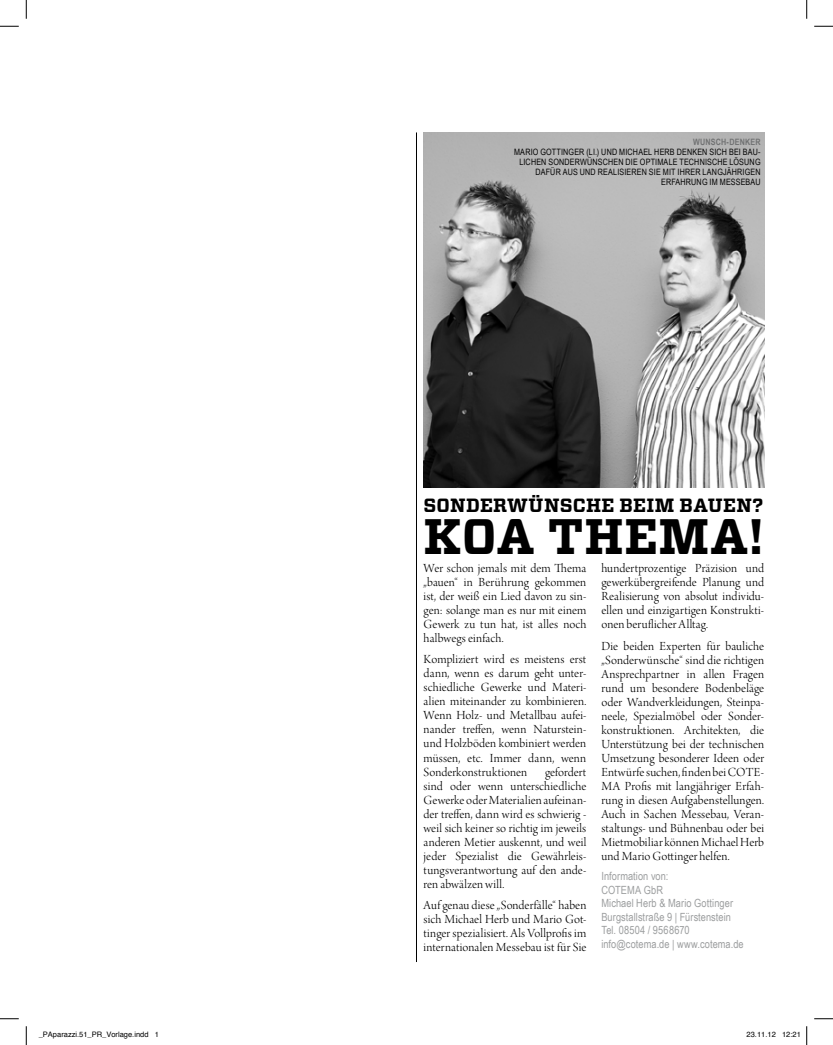
<style>
.page{position:relative;width:833px;height:1045px;background:#fff}
.page>*{position:absolute;margin:0;border:0;box-sizing:border-box;transform-origin:0 0}
.t1{font:700 49.75px "Vitesse";letter-spacing:.01em;color:#000}
.t2{font:700 19.12px "Vitesse";letter-spacing:.015em;color:#000}
.t3{font:13.12px/14px "Arno Pro Light Display";letter-spacing:.005em;color:#000;text-align:justify}
.t4{font:11.25px/13.5px "Arial Narrow";letter-spacing:.01em;color:#9c9e9f}
.t5{font:8.75px "Arial Narrow";letter-spacing:.02em;color:#000}
.t6{font:700 8.75px "Arial Narrow";letter-spacing:.02em;color:#707172}
.t7{font:7.5px "Helvetica";color:#000}
</style>
<div class="page">
<img style="left:423px;top:132px;width:340px;height:355px">
<hr style="left:416px;top:132px;width:1px;height:830px;background:#000">
<svg style="left:0;top:25px;width:19px;height:2px"></svg>
<svg style="left:814px;top:25px;width:18px;height:2px"></svg>
<svg style="left:0;top:1018px;width:19px;height:1px"></svg>
<svg style="left:814px;top:1018px;width:18px;height:1px"></svg>
<svg style="left:25px;top:0;width:2px;height:19px"></svg>
<svg style="left:25px;top:1026px;width:2px;height:19px"></svg>
<svg style="left:806px;top:0;width:1px;height:19px"></svg>
<svg style="left:806px;top:1026px;width:1px;height:19px"></svg>
<p class="t6" style="left:692px;top:137px;width:69px">WUNSCH-DENKER</p>
<p class="t5" style="left:513px;top:147px;width:12px">MARIO</p>
<p class="t5" style="left:540px;top:147px;width:11px">GOTTI</p>
<p class="t5" style="left:563px;top:147px;width:12px">NGER</p>
<p class="t5" style="left:586px;top:147px;width:45px">(LI.) UND MICHAE</p>
<p class="t5" style="left:648px;top:147px;width:18px">L HERB</p>
<p class="t5" style="left:676px;top:147px;width:85px">DENKEN SICH BEI BAU-</p>
<p class="t5" style="left:519px;top:157px;width:10px">LICHE</p>
<p class="t5" style="left:541px;top:157px;width:115px">N SONDERWÜNSCHEN DIE OPTIMA</p>
<p class="t5" style="left:668px;top:157px;width:17px">LE TECH</p>
<p class="t5" style="left:699px;top:157px;width:19px">NISCHE</p>
<p class="t5" style="left:729px;top:157px;width:31px">LÖSUNG</p>
<p class="t5" style="left:535px;top:167px;width:94px">DAFÜR AUS UND REALISIERE</p>
<p class="t5" style="left:641px;top:167px;width:42px">N SIEMIT IHRER</p>
<p class="t5" style="left:702px;top:167px;width:35px">LANGJÄHRIGE</p>
<p class="t5" style="left:755px;top:167px;width:7px">N</p>
<p class="t5" style="left:660px;top:177px;width:11px">ERFAHR</p>
<p class="t5" style="left:690px;top:177px;width:71px">UNG IM MESSEBAU</p>
<h2 class="t2" style="left:423px;top:492px;width:341px">SONDERWÜNSCHE BEIM BAUEN?</h2>
<h1 class="t1" style="left:423px;top:504px;width:341px">KOA THEMA!</h1>
<p class="t3" style="left:423px;top:562px;width:164px">Wer schon jemals mit dem Thema „bauen“ in Berührung gekommen ist, der weiß ein Lied davon zu sin&shy;gen: solange man es nur mit einem Gewerk zu tun hat, ist alles noch halbwegs einfach.</p>
<p class="t3" style="left:423px;top:653px;width:164px">Kompliziert wird es meistens erst dann, wenn es darum geht unter&shy;schiedliche Gewerke und Materi&shy;alien miteinander zu kombinieren.<br>Wenn Holz- und Metallbau aufei&shy;nander treffen, wenn Naturstein&shy;und Holzböden kombiniert werden müssen, etc. Immer dann, wenn Sonderkonstruktionen</p>
<p class="t3" style="left:423px;top:765px;width:164px;text-indent:121px">gefordert sind oder wenn unterschiedliche Gewerke oder Materialien aufeinan&shy;der treffen, dann wird es schwierig - weil sich keiner so richtig im jeweils anderen Metier auskennt, und weil jeder Spezialist die Gewährleis&shy;tungsverantwortung auf den ande&shy;ren abwälzen will.</p>
<p class="t3" style="left:423px;top:898px;width:164px">Auf genau diese „Sonderfälle“ haben sich Michael Herb und Mario Got&shy;tinger spezialisiert. Als Vollprofis im internationalen Messebau ist für Sie</p>
<p class="t3" style="left:601px;top:562px;width:164px">hundertprozentige Präzision und gewerkübergreifende Planung und Realisierung von absolut individu&shy;ellen und einzigartigen Konstrukti&shy;onen beruflicher Alltag.</p>
<p class="t3" style="left:601px;top:639px;width:164px">Die beiden Experten für bauliche „Sonderwünsche“ sind die richtigen Ansprechpartner in allen Fragen rund um besondere Bodenbeläge oder Wandverkleidungen, Steinpa&shy;neele, Spezialmöbel oder Sonder&shy;konstruktionen. Architekten, die Unterstützung bei der technischen Umsetzung besonderer Ideen oder Entwürfe suchen, finden bei COTE-MA Profis mit langjähriger Erfah&shy;rung in diesen Aufgabenstellungen.<br>Auch in Sachen Messebau, Veran&shy;staltungs- und Bühnenbau oder bei Mietmobiliar können Michael Herb und Mario Gottinger helfen.</p>
<p class="t4" style="left:601px;top:869px;width:144px">INFORMATION VON:<br>COTEMA GBR<br>MICHAEL HERB &amp; MARIO GOTTINGER<br>BURGSTALLSTRAßE 9 | FÜRSTENSTEIN<br>TEL. 08504 / 9568670<br>INFO@COTEMA.DE | WWW.COTEMA.DE</p>
<p class="t7" style="left:39px;top:1029px;width:122px">_PAparazzi.51_PR_Vorlage.indd 1</p>
<p class="t7" style="left:746px;top:1029px;width:56px">23.11.12 12:21</p>
</div>
